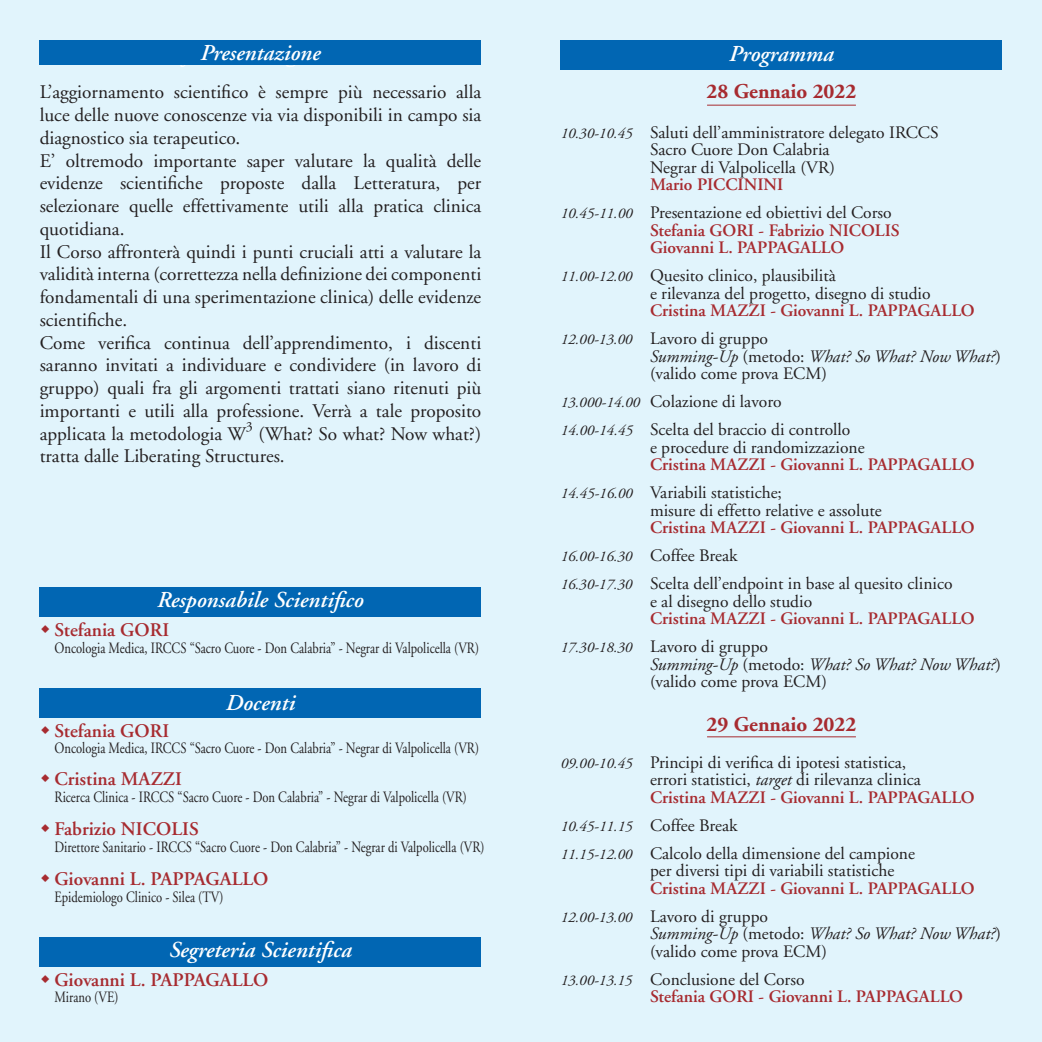
<style>
.page{position:relative;width:1042px;height:1042px;background:#e1f4fc}
.page>*{position:absolute;margin:0;border:0;box-sizing:border-box;transform-origin:0 0}
.t1{font:italic 600 22.75px "Adobe Garamond";color:#fff}
.t2{font:700 21px "Adobe Garamond";color:#a72b30}
.t3{font:19.25px/22.8px "Adobe Garamond";color:#231f20;text-align:justify}
.t4{font:600 19.25px "Adobe Garamond";color:#a72b30}
.t5{font:17.5px "Adobe Garamond";color:#231f20}
.t6{font:600 17.5px "Adobe Garamond";color:#a72b30}
.t7{font:italic 17.5px "Adobe Garamond";color:#231f20}
.t8{font:15.75px "Adobe Garamond";color:#231f20;scale:.8 1}
.t9{font:italic 14.88px "Adobe Garamond";color:#231f20}
.t10{font:14px "Adobe Garamond";color:#231f20}
.s1{font-style:italic;font-size:14.88px}
.s2{font-style:normal}
.s3{font-style:normal;font-size:17.5px}
.s4{font-style:italic}
</style>
<div class="page">
<div style="left:40px;top:40px;width:441px;height:24px;background:#0166b3"></div>
<div style="left:40px;top:688px;width:441px;height:30px;background:#0166b3"></div>
<div style="left:40px;top:937px;width:441px;height:30px;background:#0166b3"></div>
<div style="left:40px;top:587px;width:441px;height:30px;background:#0166b3"></div>
<div style="left:561px;top:40px;width:441px;height:29px;background:#0166b3"></div>
<hr style="left:707px;top:105px;width:149px;height:1px;background:#a72b30">
<hr style="left:707px;top:736px;width:149px;height:1px;background:#a72b30">
<p class="t1" style="left:200px;top:40px;width:122px">Presentazione</p>
<p class="t3" style="left:40px;top:81px;width:443px">L’aggiornamento scientifico è sempre più necessario alla luce delle nuove conoscenze via via disponibili in campo sia diagnostico sia terapeutico.</p>
<p class="t3" style="left:40px;top:150px;width:443px">E’ oltremodo importante saper valutare la qualità delle evidenze scientifiche proposte dalla Letteratura, per selezionare quelle effettivamente utili alla pratica clinica quotidiana.</p>
<p class="t3" style="left:40px;top:241px;width:443px">Il Corso affronterà quindi i punti cruciali atti a valutare la validità interna (correttezza nella definizione dei componenti fondamentali di una sperimentazione clinica) delle evidenze scientifiche.</p>
<p class="t3" style="left:40px;top:332px;width:443px">Come verifica continua dell’apprendimento, i discenti saranno invitati a individuare e condividere (in lavoro di gruppo) quali fra gli argomenti trattati siano ritenuti più importanti e utili alla professione. Verrà a tale proposito applicata la metodologia W</p>
<p class="t1" style="left:164px;top:41px;width:194px">Informazioni generali</p>
<p class="t10" style="left:246px;top:419px;width:8px">3</p>
<p class="t3" style="left:40px;top:423px;width:443px;text-indent:219px">(What? So what? Now what?) tratta dalle Liberating Structures.</p>
<p class="t1" style="left:157px;top:588px;width:208px">Responsabile Scientifico</p>
<p class="t4" style="left:55px;top:620px;width:116px">Stefania GORI</p>
<p class="t8" style="left:55px;top:639px;width:532px">Oncologia Medica, IRCCS “Sacro Cuore - Don Calabria” - Negrar di Valpolicella (VR)</p>
<p class="t1" style="left:226px;top:691px;width:71px">Docenti</p>
<p class="t4" style="left:55px;top:720px;width:116px">Stefania GORI</p>
<p class="t8" style="left:55px;top:740px;width:532px">Oncologia Medica, IRCCS “Sacro Cuore - Don Calabria” - Negrar di Valpolicella (VR)</p>
<p class="t4" style="left:55px;top:768px;width:129px">Cristina MAZZI</p>
<p class="t8" style="left:55px;top:788px;width:517px">Ricerca Clinica - IRCCS “Sacro Cuore - Don Calabria” - Negrar di Valpolicella (VR)</p>
<p class="t4" style="left:55px;top:818px;width:146px">Fabrizio NICOLIS</p>
<p class="t8" style="left:55px;top:838px;width:539px">Direttore Sanitario - IRCCS “Sacro Cuore - Don Calabria” - Negrar di Valpolicella (VR)</p>
<p class="t4" style="left:55px;top:869px;width:215px">Giovanni L. PAPPAGALLO</p>
<p class="t8" style="left:55px;top:888px;width:213px">Epidemiologo Clinico - Silea (TV)</p>
<p class="t1" style="left:169px;top:937px;width:184px">Segreteria Scientifica</p>
<p class="t4" style="left:55px;top:969px;width:215px">Giovanni L. PAPPAGALLO</p>
<p class="t8" style="left:55px;top:989px;width:81px">Mirano (VE)</p>
<p class="t1" style="left:729px;top:41px;width:106px">Programma</p>
<p class="t2" style="left:706px;top:80px;width:151px">28 Gennaio 2022</p>
<p class="t5" style="left:561px;top:123px;width:379px"><span class="s1">10.30-10.45</span> Saluti dell’amministratore delegato IRCCS</p>
<p class="t5" style="left:650px;top:140px;width:181px">Sacro Cuore Don Calabria</p>
<p class="t5" style="left:650px;top:158px;width:186px">Negrar di Valpolicella (VR)</p>
<p class="t6" style="left:650px;top:175px;width:135px">Mario PICCININI</p>
<p class="t5" style="left:561px;top:203px;width:333px"><span class="s1">10.45-11.00</span> Presentazione ed obiettivi del Corso</p>
<p class="t6" style="left:650px;top:221px;width:251px">Stefania GORI - Fabrizio NICOLIS</p>
<p class="t6" style="left:650px;top:238px;width:196px">Giovanni L. PAPPAGALLO</p>
<p class="t5" style="left:561px;top:266px;width:277px"><span class="s1">11.00-12.00</span> Quesito clinico, plausibilità</p>
<p class="t5" style="left:650px;top:284px;width:282px">e rilevanza del progetto, disegno di studio</p>
<p class="t6" style="left:650px;top:301px;width:326px">Cristina MAZZI - Giovanni L. PAPPAGALLO</p>
<p class="t5" style="left:561px;top:329px;width:209px"><span class="s1">12.00-13.00</span> Lavoro di gruppo</p>
<p class="t7" style="left:650px;top:347px;width:353px">Summing-Up <span class="s2">(metodo:</span> What? So What? Now What?<span class="s2">)</span></p>
<p class="t5" style="left:650px;top:364px;width:178px">(valido come prova ECM)</p>
<p class="t5" style="left:561px;top:392px;width:222px"><span class="s1">13.000-14.00</span> Colazione di lavoro</p>
<p class="t5" style="left:561px;top:420px;width:291px"><span class="s1">14.00-14.45</span> Scelta del braccio di controllo</p>
<p class="t5" style="left:650px;top:438px;width:216px">e procedure di randomizzazione</p>
<p class="t6" style="left:650px;top:455px;width:326px">Cristina MAZZI - Giovanni L. PAPPAGALLO</p>
<p class="t5" style="left:561px;top:483px;width:223px"><span class="s1">14.45-16.00</span> Variabili statistiche;</p>
<p class="t5" style="left:650px;top:501px;width:233px">misure di effetto relative e assolute</p>
<p class="t6" style="left:650px;top:518px;width:326px">Cristina MAZZI - Giovanni L. PAPPAGALLO</p>
<p class="t9" style="left:561px;top:549px;width:178px">16.00-16.30 <span class="s3">Coffee Break</span></p>
<p class="t5" style="left:561px;top:574px;width:393px"><span class="s1">16.30-17.30</span> Scelta dell’endpoint in base al quesito clinico</p>
<p class="t5" style="left:650px;top:592px;width:164px">e al disegno dello studio</p>
<p class="t6" style="left:650px;top:609px;width:326px">Cristina MAZZI - Giovanni L. PAPPAGALLO</p>
<p class="t5" style="left:561px;top:637px;width:209px"><span class="s1">17.30-18.30</span> Lavoro di gruppo</p>
<p class="t7" style="left:650px;top:655px;width:353px">Summing-Up <span class="s2">(metodo:</span> What? So What? Now What?<span class="s2">)</span></p>
<p class="t5" style="left:650px;top:672px;width:178px">(valido come prova ECM)</p>
<p class="t2" style="left:706px;top:713px;width:151px">29 Gennaio 2022</p>
<p class="t5" style="left:561px;top:752px;width:347px"><span class="s1">09.00-10.45</span> Principi di verifica di ipotesi statistica,</p>
<p class="t5" style="left:650px;top:770px;width:272px">errori statistici, <span class="s4">target</span> di rilevanza clinica</p>
<p class="t6" style="left:650px;top:787px;width:326px">Cristina MAZZI - Giovanni L. PAPPAGALLO</p>
<p class="t9" style="left:561px;top:818px;width:178px">10.45-11.15 <span class="s3">Coffee Break</span></p>
<p class="t5" style="left:561px;top:843px;width:356px"><span class="s1">11.15-12.00</span> Calcolo della dimensione del campione</p>
<p class="t5" style="left:650px;top:861px;width:246px">per diversi tipi di variabili statistiche</p>
<p class="t6" style="left:650px;top:878px;width:326px">Cristina MAZZI - Giovanni L. PAPPAGALLO</p>
<p class="t5" style="left:561px;top:906px;width:209px"><span class="s1">12.00-13.00</span> Lavoro di gruppo</p>
<p class="t7" style="left:650px;top:924px;width:353px">Summing-Up <span class="s2">(metodo:</span> What? So What? Now What?<span class="s2">)</span></p>
<p class="t5" style="left:650px;top:941px;width:178px">(valido come prova ECM)</p>
<p class="t5" style="left:561px;top:969px;width:245px"><span class="s1">13.00-13.15</span> Conclusione del Corso</p>
<p class="t6" style="left:650px;top:987px;width:314px">Stefania GORI - Giovanni L. PAPPAGALLO</p>
</div>
